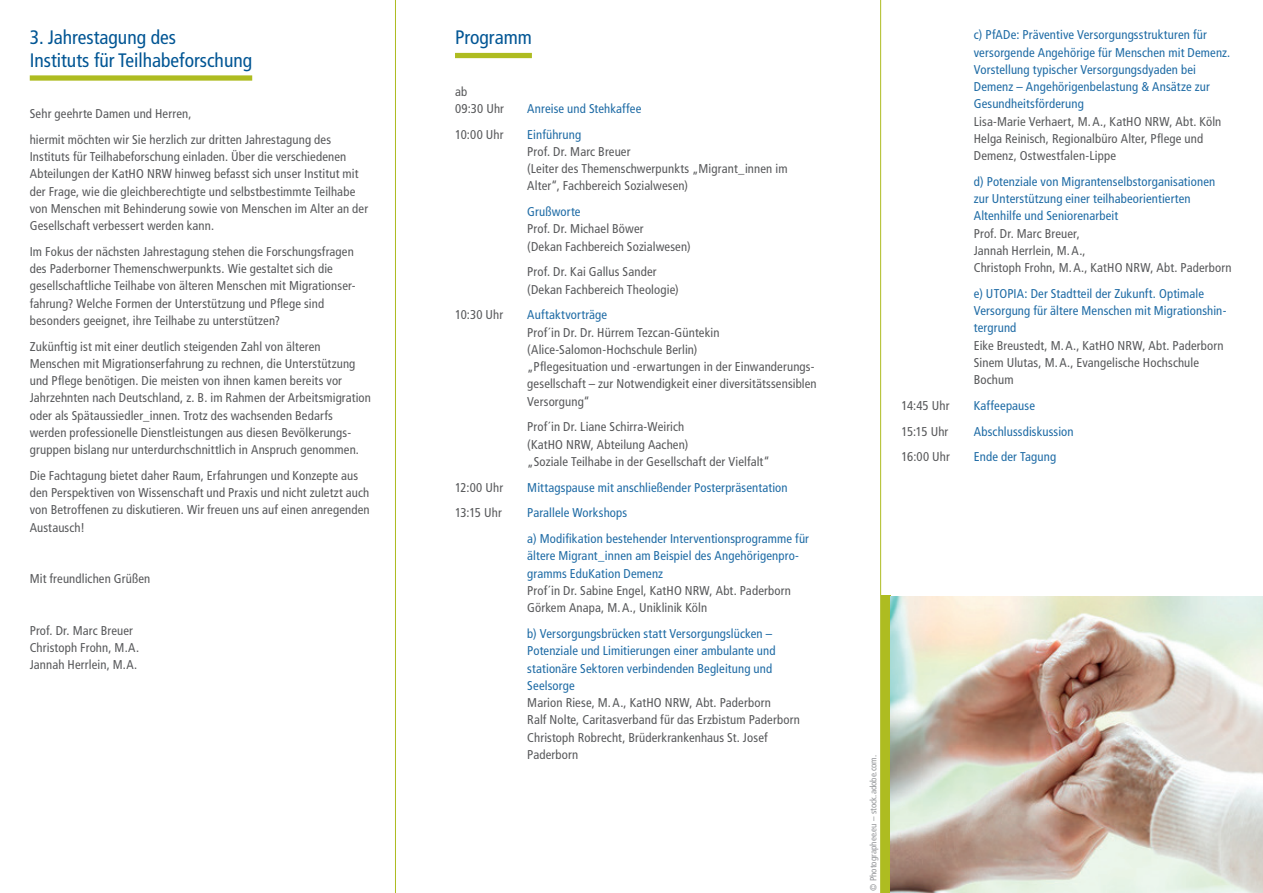
<style>
.page{position:relative;width:1263px;height:893px;background:#fff}
.page>*{position:absolute;margin:0;border:0;box-sizing:border-box;transform-origin:0 0}
._03_Subline_Blau_mit{font:condensed 19.5px/22.5px "Frutiger LT Std";color:#005594}
._04_Fließtext{font:condensed 12.75px/17.2px "Frutiger LT Std";letter-spacing:.01em;color:#57585a}
._04_Fließtext-2{font:condensed 12.75px/17.2px "Frutiger LT Std";letter-spacing:.01em;color:#1e6ba5}
.t1{font:condensed 9px "Frutiger LT Std";color:#939598}
.s1{color:#1e6ba5}
.s2{color:#57585a}
</style>
<div class="page">
<div style="left:30px;top:75px;width:222px;height:6px;background:#aebc21"></div>
<div style="left:455px;top:53px;width:77px;height:5px;background:#aebc21"></div>
<hr style="left:395px;top:0;width:1px;height:893px;background:#aebc21">
<hr style="left:880px;top:0;width:1px;height:893px;background:#aebc21">
<div style="left:881px;top:596px;width:10px;height:297px;background:#aebc21"></div>
<img style="left:891px;top:596px;width:372px;height:297px">
<p class="_03_Subline_Blau_mit" style="left:30px;top:27px;width:224px">3. Jahrestagung des<br>Instituts für Teilhabeforschung</p>
<p class="_04_Fließtext" style="left:30px;top:105px;width:163px">Sehr geehrte Damen und Herren,</p>
<p class="_04_Fließtext" style="left:30px;top:131px;width:340px">hiermit möchten wir Sie herzlich zur dritten Jahrestagung des Instituts für Teilhabeforschung einladen. Über die verschiedenen Abteilungen der KatHO NRW hinweg befasst sich unser Institut mit der Frage, wie die gleichberechtigte und selbstbestimmte Teilhabe von Menschen mit Behinderung sowie von Menschen im Alter an der Gesellschaft verbessert werden kann.</p>
<p class="_04_Fließtext" style="left:30px;top:243px;width:327px">Im Fokus der nächsten Jahrestagung stehen die Forschungsfragen des Paderborner Themenschwerpunkts. Wie gestaltet sich die gesellschaftliche Teilhabe von älteren Menschen mit Migrationser&shy;fahrung? Welche Formen der Unterstützung und Pflege sind besonders geeignet, ihre Teilhabe zu unterstützen?</p>
<p class="_04_Fließtext" style="left:30px;top:338px;width:343px">Zukünftig ist mit einer deutlich steigenden Zahl von älteren Menschen mit Migrationserfahrung zu rechnen, die Unterstützung und Pflege benötigen. Die meisten von ihnen kamen bereits vor Jahrzehnten nach Deutschland, z. B. im Rahmen der Arbeitsmigration oder als Spätaussiedler_innen. Trotz des wachsenden Bedarfs werden professionelle Dienstleistungen aus diesen Bevölkerungs&shy;gruppen bislang nur unterdurchschnittlich in Anspruch genommen.</p>
<p class="_04_Fließtext" style="left:30px;top:467px;width:341px">Die Fachtagung bietet daher Raum, Erfahrungen und Konzepte aus den Perspektiven von Wissenschaft und Praxis und nicht zuletzt auch von Betroffenen zu diskutieren. Wir freuen uns auf einen anregenden Austausch!</p>
<p class="_04_Fließtext" style="left:30px;top:570px;width:122px">Mit freundlichen Grüßen</p>
<p class="_04_Fließtext" style="left:30px;top:622px;width:111px">Prof. Dr. Marc Breuer<br>Christoph Frohn, M.A.<br>Jannah Herrlein, M.A.</p>
<p class="_03_Subline_Blau_mit" style="left:455px;top:27px;width:78px">Programm</p>
<p class="_04_Fließtext" style="left:455px;top:83px;width:51px">ab<br>09:30 Uhr</p>
<p class="_04_Fließtext-2" style="left:527px;top:100px;width:116px">Anreise und Stehkaffee</p>
<p class="_04_Fließtext" style="left:455px;top:126px;width:50px">10:00 Uhr</p>
<p class="_04_Fließtext" style="left:527px;top:126px;width:262px"><span class="s1">Einführung<br></span>Prof. Dr. Marc Breuer<br>(Leiter des Themenschwerpunkts „Migrant_innen im<br>Alter“, Fachbereich Sozialwesen)</p>
<p class="_04_Fließtext-2" style="left:527px;top:203px;width:55px">Grußworte</p>
<p class="_04_Fließtext" style="left:527px;top:220px;width:165px">Prof. Dr. Michael Böwer<br>(Dekan Fachbereich Sozialwesen)</p>
<p class="_04_Fließtext" style="left:527px;top:263px;width:153px">Prof. Dr. Kai Gallus Sander (Dekan Fachbereich Theologie)</p>
<p class="_04_Fließtext" style="left:455px;top:306px;width:50px">10:30 Uhr</p>
<p class="_04_Fließtext" style="left:527px;top:306px;width:291px"><span class="s1">Auftaktvorträge<br></span>Prof´in Dr. Dr. Hürrem Tezcan-Güntekin (Alice-Salomon-Hochschule Berlin)<br>„Pflegesituation und -erwartungen in der Einwanderungs&shy;gesellschaft – zur Notwendigkeit einer diversitätssensiblen Versorgung“</p>
<p class="_04_Fließtext" style="left:527px;top:418px;width:244px">Prof´in Dr. Liane Schirra-Weirich<br>(KatHO NRW, Abteilung Aachen)<br>„Soziale Teilhabe in der Gesellschaft der Vielfalt“</p>
<p class="_04_Fließtext" style="left:455px;top:479px;width:50px">12:00 Uhr</p>
<p class="_04_Fließtext-2" style="left:527px;top:479px;width:262px">Mittagspause mit anschließender Posterpräsentation</p>
<p class="_04_Fließtext" style="left:455px;top:504px;width:48px">13:15 Uhr</p>
<p class="_04_Fließtext-2" style="left:527px;top:504px;width:101px">Parallele Workshops</p>
<p class="_04_Fließtext-2" style="left:527px;top:530px;width:283px">a) Modifikation bestehender Interventionsprogramme für ältere Migrant_innen am Beispiel des Angehörigenpro&shy;gramms EduKation Demenz<br><span class="s2">Prof´in Dr. Sabine Engel, KatHO NRW, Abt. Paderborn Görkem Anapa, M.A., Uniklinik Köln</span></p>
<p class="_04_Fließtext" style="left:527px;top:625px;width:274px"><span class="s1">b) Versorgungsbrücken statt Versorgungslücken – Potenziale und Limitierungen einer ambulante und stationäre Sektoren verbindenden Begleitung und Seelsorge<br></span>Marion Riese, M.A., KatHO NRW, Abt. Paderborn<br>Ralf Nolte, Caritasverband für das Erzbistum Paderborn Christoph Robrecht, Brüderkrankenhaus St. Josef Paderborn</p>
<p class="_04_Fließtext-2" style="left:974px;top:26px;width:258px">c) PfADe: Präventive Versorgungsstrukturen für versorgende Angehörige für Menschen mit Demenz.<br>Vorstellung typischer Versorgungsdyaden bei Demenz – Angehörigenbelastung &amp; Ansätze zur Gesundheitsförderung<br><span class="s2">Lisa-Marie Verhaert, M.A., KatHO NRW, Abt. Köln Helga Reinisch, Regionalbüro Alter, Pflege und Demenz, Ostwestfalen-Lippe</span></p>
<p class="_04_Fließtext-2" style="left:974px;top:173px;width:259px">d) Potenziale von Migrantenselbstorganisationen zur Unterstützung einer teilhabeorientierten Altenhilfe und Seniorenarbeit<br><span class="s2">Prof. Dr. Marc Breuer,<br>Jannah Herrlein, M.A.,<br>Christoph Frohn, M.A., KatHO NRW, Abt. Paderborn</span></p>
<p class="_04_Fließtext-2" style="left:974px;top:285px;width:254px">e) UTOPIA: Der Stadtteil der Zukunft. Optimale Versorgung für ältere Menschen mit Migrationshin&shy;tergrund<br><span class="s2">Eike Breustedt, M.A., KatHO NRW, Abt. Paderborn Sinem Ulutas, M.A., Evangelische Hochschule Bochum</span></p>
<p class="_04_Fließtext" style="left:901px;top:397px;width:49px">14:45 Uhr</p>
<p class="_04_Fließtext-2" style="left:974px;top:397px;width:63px">Kaffeepause</p>
<p class="_04_Fließtext" style="left:901px;top:423px;width:48px">15:15 Uhr</p>
<p class="_04_Fließtext-2" style="left:974px;top:423px;width:101px">Abschlussdiskussion</p>
<p class="_04_Fließtext" style="left:901px;top:448px;width:50px">16:00 Uhr</p>
<p class="_04_Fließtext-2" style="left:974px;top:448px;width:84px">Ende der Tagung</p>
<p class="t1" style="left:868px;top:890px;width:137px;rotate:-90deg">© Photographee.eu – stock.adobe.com.</p>
</div>
